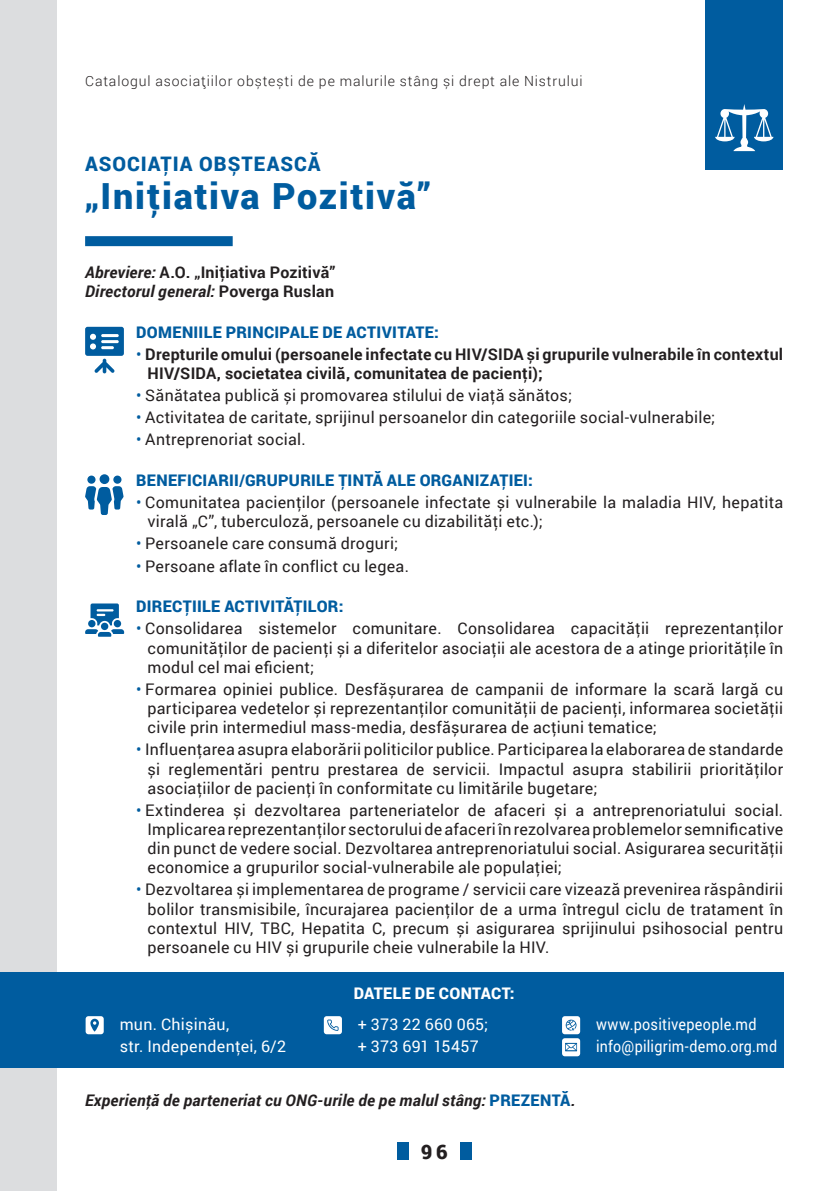
<style>
.page{position:relative;width:840px;height:1191px;background:#fff}
.page>*{position:absolute;margin:0;border:0;box-sizing:border-box;transform-origin:0 0}
.Caption_minimum{font:900 36px "Roboto";letter-spacing:.045em;color:#005c9f}
.Caption_minimum-2{font:900 20px "Roboto";letter-spacing:.05em;color:#005c9f}
.t1{font:900 20px "Roboto";color:#231f20}
.Caption_minimum-3{font:16px/19.2px "Roboto";letter-spacing:.015em;color:#231f20;text-align:justify}
.Caption_minimum-4{font:700 16px/19.2px "Roboto";letter-spacing:.015em;color:#231f20}
.Caption_minimum-5{font:900 16px "Roboto";letter-spacing:.02em;color:#005c9f}
.Caption_minimum-6{font:16px "Roboto";letter-spacing:.02em;color:#fff}
.Caption_minimum-7{font:italic 700 16px "Roboto";letter-spacing:.015em;color:#231f20}
.Abreviere{font:700 16px "Roboto";letter-spacing:.015em;color:#231f20}
.Abreviere-2{font:italic 700 16px "Roboto";letter-spacing:.015em;color:#231f20}
.Caption_minimum-8{font:16px "Roboto";letter-spacing:.02em;color:#fff;scale:.89 1}
.Caption_minimum-9{font:16px "Roboto";letter-spacing:.02em;color:#fff;scale:.9 1}
.Caption_minimum-10{font:900 16px "Roboto";letter-spacing:.02em;color:#fff}
.t2{font:300 14px "Roboto";letter-spacing:.065em;color:#231f20}
.s1{font-style:italic}
.s2{font-style:normal}
.s3{font-weight:400;color:#005c9f}
.s4{color:#005c9f}
.s5{font-weight:900;font-style:normal;color:#005c9f}
</style>
<div class="page">
<div style="left:0;top:0;width:57px;height:1191px;background:#dcdddf"></div>
<div style="left:85px;top:236px;width:147px;height:10px;background:#005c9f"></div>
<div style="left:705px;top:0;width:77px;height:170px;background:#005c9f"></div>
<svg style="left:715px;top:104px;width:58px;height:47px"></svg>
<div style="left:397px;top:1142px;width:11px;height:18px;background:#005c9f"></div>
<div style="left:459px;top:1142px;width:12px;height:18px;background:#005c9f"></div>
<svg style="left:85px;top:327px;width:39px;height:46px"></svg>
<svg style="left:85px;top:474px;width:38px;height:41px"></svg>
<svg style="left:85px;top:603px;width:39px;height:34px"></svg>
<div style="left:0;top:972px;width:782px;height:96px;background:#005c9f"></div>
<div style="left:86px;top:1016px;width:18px;height:18px;background:#fff;border-radius:3px"></div>
<svg style="left:90px;top:1018px;width:9px;height:13px"></svg>
<div style="left:323px;top:1016px;width:19px;height:18px;background:#fff;border-radius:3px"></div>
<svg style="left:327px;top:1019px;width:11px;height:12px"></svg>
<svg style="left:561px;top:1016px;width:19px;height:18px"></svg>
<svg style="left:565px;top:1019px;width:11px;height:11px"></svg>
<svg style="left:561px;top:1038px;width:19px;height:18px"></svg>
<svg style="left:564px;top:1043px;width:12px;height:8px"></svg>
<p class="t2" style="left:85px;top:71px;width:499px">Catalogul asociațiilor obștești de pe malurile stâng și drept ale Nistrului</p>
<p class="Caption_minimum-2" style="left:85px;top:150px;width:237px">ASOCIAŢIA OBȘTEASCĂ</p>
<p class="Caption_minimum" style="left:85px;top:171px;width:346px">„Iniţiativa Pozitivă”</p>
<p class="Abreviere" style="left:85px;top:261px;width:251px"><span class="s1">Abreviere:</span> A.O. „Iniţiativa Pozitivă”</p>
<p class="Abreviere-2" style="left:85px;top:280px;width:250px">Directorul general: <span class="s2">Poverga Ruslan</span></p>
<p class="Caption_minimum-5" style="left:136px;top:321px;width:304px">DOMENIILE PRINCIPALE DE ACTIVITATE:</p>
<p class="Caption_minimum-4" style="left:147px;top:344px;width:636px;text-indent:-11px"><span class="s3">•</span> Drepturile omului (persoanele infectate cu HIV/SIDA și grupurile vulnerabile în contextul<br>HIV/SIDA, societatea civilă, comunitatea de pacienţi);</p>
<p class="Caption_minimum-3" style="left:136px;top:385px;width:437px"><span class="s4">•</span> Sănătatea publică și promovarea stilului de viaţă sănătos;</p>
<p class="Caption_minimum-3" style="left:136px;top:407px;width:580px"><span class="s4">•</span> Activitatea de caritate, sprijinul persoanelor din categoriile social-vulnerabile;</p>
<p class="Caption_minimum-3" style="left:136px;top:429px;width:171px"><span class="s4">•</span> Antreprenoriat social.</p>
<p class="Caption_minimum-5" style="left:136px;top:469px;width:398px">BENEFICIARII/GRUPURILE ŢINTĂ ALE ORGANIZAŢIEI:</p>
<p class="Caption_minimum-3" style="left:147px;top:492px;width:636px;text-indent:-11px"><span class="s4">•</span> Comunitatea pacienţilor (persoanele infectate și vulnerabile la maladia HIV, hepatita virală „C”, tuberculoză, persoanele cu dizabilităţi etc.);</p>
<p class="Caption_minimum-3" style="left:136px;top:533px;width:263px"><span class="s4">•</span> Persoanele care consumă droguri;</p>
<p class="Caption_minimum-3" style="left:136px;top:555px;width:274px"><span class="s4">•</span> Persoane aflate în conflict cu legea.</p>
<p class="Caption_minimum-5" style="left:136px;top:595px;width:209px">DIRECŢIILE ACTIVITĂŢILOR:</p>
<p class="Caption_minimum-3" style="left:147px;top:618px;width:636px;text-indent:-11px"><span class="s4">•</span> Consolidarea sistemelor comunitare. Consolidarea capacităţii reprezentanţilor comunităţilor de pacienţi și a diferitelor asociaţii ale acestora de a atinge priorităţile în modul cel mai eficient;</p>
<p class="Caption_minimum-3" style="left:147px;top:679px;width:636px;text-indent:-11px"><span class="s4">•</span> Formarea opiniei publice. Desfășurarea de campanii de informare la scară largă cu participarea vedetelor și reprezentanţilor comunităţii de pacienţi, informarea societăţii civile prin intermediul mass-media, desfășurarea de acţiuni tematice;</p>
<p class="Caption_minimum-3" style="left:147px;top:739px;width:636px;text-indent:-11px"><span class="s4">•</span> Influenţarea asupra elaborării politicilor publice. Participarea la elaborarea de standarde și reglementări pentru prestarea de servicii. Impactul asupra stabilirii priorităţilor asociaţiilor de pacienţi în conformitate cu limitările bugetare;</p>
<p class="Caption_minimum-3" style="left:147px;top:800px;width:636px;text-indent:-11px"><span class="s4">•</span> Extinderea și dezvoltarea parteneriatelor de afaceri și a antreprenoriatului social.<br>Implicarea reprezentanţilor sectorului de afaceri în rezolvarea problemelor semnificative din punct de vedere social. Dezvoltarea antreprenoriatului social. Asigurarea securităţii economice a grupurilor social-vulnerabile ale populaţiei;</p>
<p class="Caption_minimum-3" style="left:147px;top:879px;width:636px;text-indent:-11px"><span class="s4">•</span> Dezvoltarea și implementarea de programe / servicii care vizează prevenirea răspândirii bolilor transmisibile, încurajarea pacienţilor de a urma întregul ciclu de tratament în contextul HIV, TBC, Hepatita C, precum și asigurarea sprijinului psihosocial pentru persoanele cu HIV și grupurile cheie vulnerabile la HIV.</p>
<p class="Caption_minimum-6" style="left:120px;top:1013px;width:111px">mun. Chișinău,</p>
<p class="Caption_minimum-6" style="left:120px;top:1035px;width:168px">str. Independenţei, 6/2</p>
<p class="Caption_minimum-10" style="left:353px;top:981px;width:162px">DATELE DE CONTACT:</p>
<p class="Caption_minimum-6" style="left:357px;top:1013px;width:132px">+ 373 22 660 065;</p>
<p class="Caption_minimum-6" style="left:357px;top:1035px;width:122px">+ 373 691 15457</p>
<p class="Caption_minimum-7" style="left:85px;top:1089px;width:491px">Experienţă de parteneriat cu ONG-urile de pe malul stâng: <span class="s5">PREZENTĂ</span>.</p>
<p class="t1" style="left:420px;top:1137px;width:28px">96</p>
<p class="Caption_minimum-9" style="left:595px;top:1013px;width:180px">www.positivepeople.md</p>
<p class="Caption_minimum-8" style="left:595px;top:1035px;width:205px">info@piligrim-demo.org.md</p>
</div>
